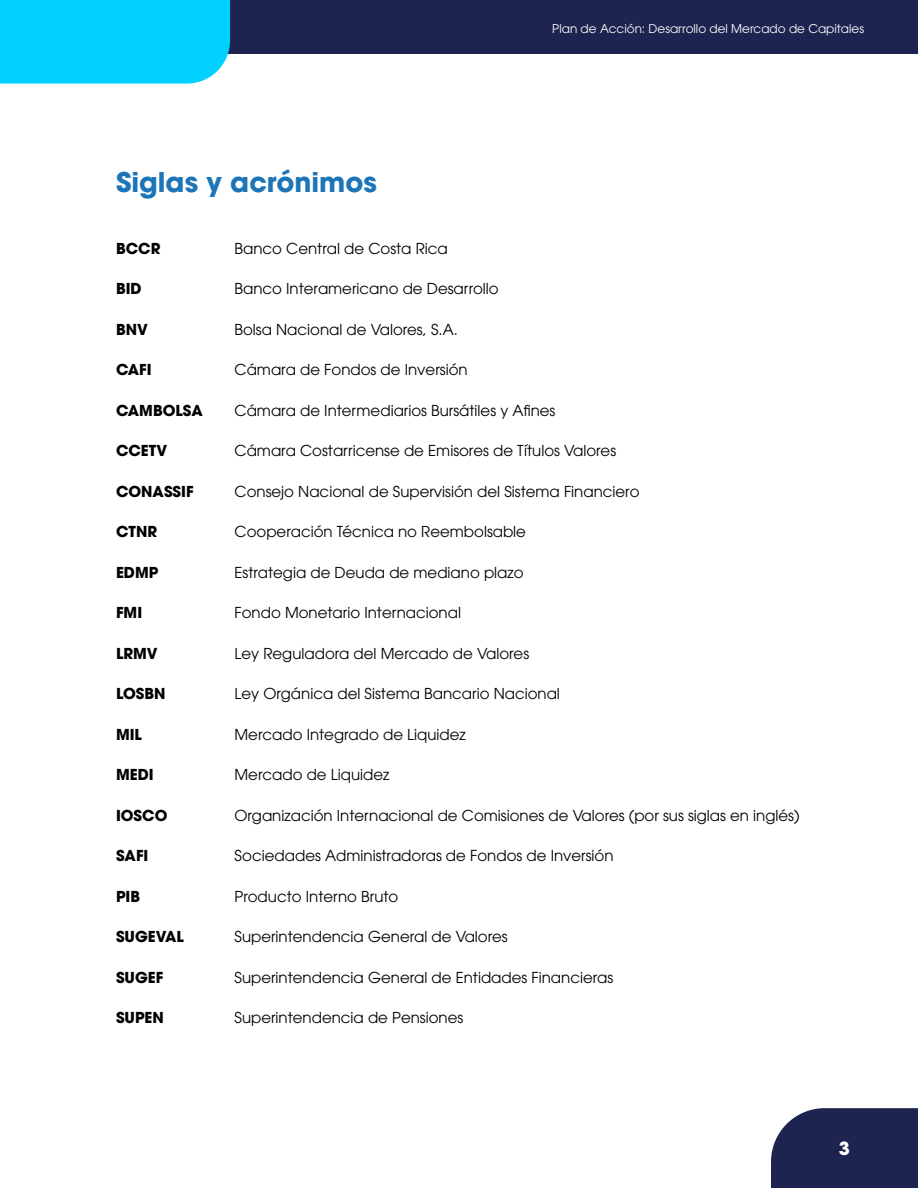
<style>
.page{position:relative;width:918px;height:1188px;background:#fff}
.page>*{position:absolute;margin:0;border:0;box-sizing:border-box;transform-origin:0 0}
.t1{font:700 27px "ITC Avant Garde Std";color:#1c75b8}
.t2{font:700 18px "ITC Avant Garde Std";color:#fff}
.t3{font:15px "ITC Avant Garde Std";color:#000}
.t4{font:700 15px "ITC Avant Garde Std";color:#000}
.t5{font:12px "ITC Avant Garde Std";color:#fff}
</style>
<div class="page">
<div style="left:771px;top:1108px;width:147px;height:80px;background:#1c244f"></div>
<div style="left:102px;top:0;width:816px;height:54px;background:#1c244f"></div>
<div style="left:0;top:0;width:230px;height:84px;background:#00d1ff"></div>
<h1 class="t1" style="left:116px;top:164px;width:262px">Siglas y acrónimos</h1>
<p class="t5" style="left:552px;top:21px;width:313px">Plan de Acción: Desarrollo del Mercado de Capitales</p>
<p class="t4" style="left:116px;top:238px;width:46px">BCCR</p>
<p class="t3" style="left:235px;top:239px;width:215px">Banco Central de Costa Rica</p>
<p class="t4" style="left:116px;top:279px;width:27px">BID</p>
<p class="t3" style="left:235px;top:279px;width:266px">Banco Interamericano de Desarrollo</p>
<p class="t4" style="left:116px;top:319px;width:33px">BNV</p>
<p class="t3" style="left:235px;top:320px;width:225px">Bolsa Nacional de Valores, S.A.</p>
<p class="t4" style="left:116px;top:360px;width:37px">CAFI</p>
<p class="t3" style="left:235px;top:360px;width:235px">Cámara de Fondos de Inversión</p>
<p class="t4" style="left:116px;top:400px;width:88px">CAMBOLSA</p>
<p class="t3" style="left:235px;top:401px;width:322px">Cámara de Intermediarios Bursátiles y Afines</p>
<p class="t4" style="left:116px;top:441px;width:53px">CCETV</p>
<p class="t3" style="left:235px;top:441px;width:383px">Cámara Costarricense de Emisores de Títulos Valores</p>
<p class="t4" style="left:116px;top:481px;width:79px">CONASSIF</p>
<p class="t3" style="left:235px;top:482px;width:406px">Consejo Nacional de Supervisión del Sistema Financiero</p>
<p class="t4" style="left:116px;top:522px;width:43px">CTNR</p>
<p class="t3" style="left:235px;top:522px;width:293px">Cooperación Técnica no Reembolsable</p>
<p class="t4" style="left:116px;top:562px;width:44px">EDMP</p>
<p class="t3" style="left:235px;top:563px;width:291px">Estrategia de Deuda de mediano plazo</p>
<p class="t4" style="left:116px;top:603px;width:28px">FMI</p>
<p class="t3" style="left:235px;top:603px;width:228px">Fondo Monetario Internacional</p>
<p class="t4" style="left:116px;top:643px;width:43px">LRMV</p>
<p class="t3" style="left:235px;top:644px;width:296px">Ley Reguladora del Mercado de Valores</p>
<p class="t4" style="left:116px;top:684px;width:51px">LOSBN</p>
<p class="t3" style="left:235px;top:684px;width:327px">Ley Orgánica del Sistema Bancario Nacional</p>
<p class="t4" style="left:116px;top:724px;width:27px">MIL</p>
<p class="t3" style="left:235px;top:725px;width:233px">Mercado Integrado de Liquidez</p>
<p class="t4" style="left:116px;top:765px;width:39px">MEDI</p>
<p class="t3" style="left:235px;top:765px;width:157px">Mercado de Liquidez</p>
<p class="t4" style="left:116px;top:805px;width:53px">IOSCO</p>
<p class="t3" style="left:235px;top:806px;width:567px">Organización Internacional de Comisiones de Valores (por sus siglas en inglés)</p>
<p class="t4" style="left:116px;top:846px;width:34px">SAFI</p>
<p class="t3" style="left:235px;top:846px;width:381px">Sociedades Administradoras de Fondos de Inversión</p>
<p class="t4" style="left:116px;top:886px;width:26px">PIB</p>
<p class="t3" style="left:235px;top:887px;width:165px">Producto Interno Bruto</p>
<p class="t4" style="left:116px;top:927px;width:69px">SUGEVAL</p>
<p class="t3" style="left:235px;top:927px;width:275px">Superintendencia General de Valores</p>
<p class="t4" style="left:116px;top:967px;width:49px">SUGEF</p>
<p class="t3" style="left:235px;top:968px;width:380px">Superintendencia General de Entidades Financieras</p>
<p class="t4" style="left:116px;top:1008px;width:49px">SUPEN</p>
<p class="t3" style="left:235px;top:1008px;width:230px">Superintendencia de Pensiones</p>
<p class="t2" style="left:839px;top:1136px;width:13px">3</p>
</div>
